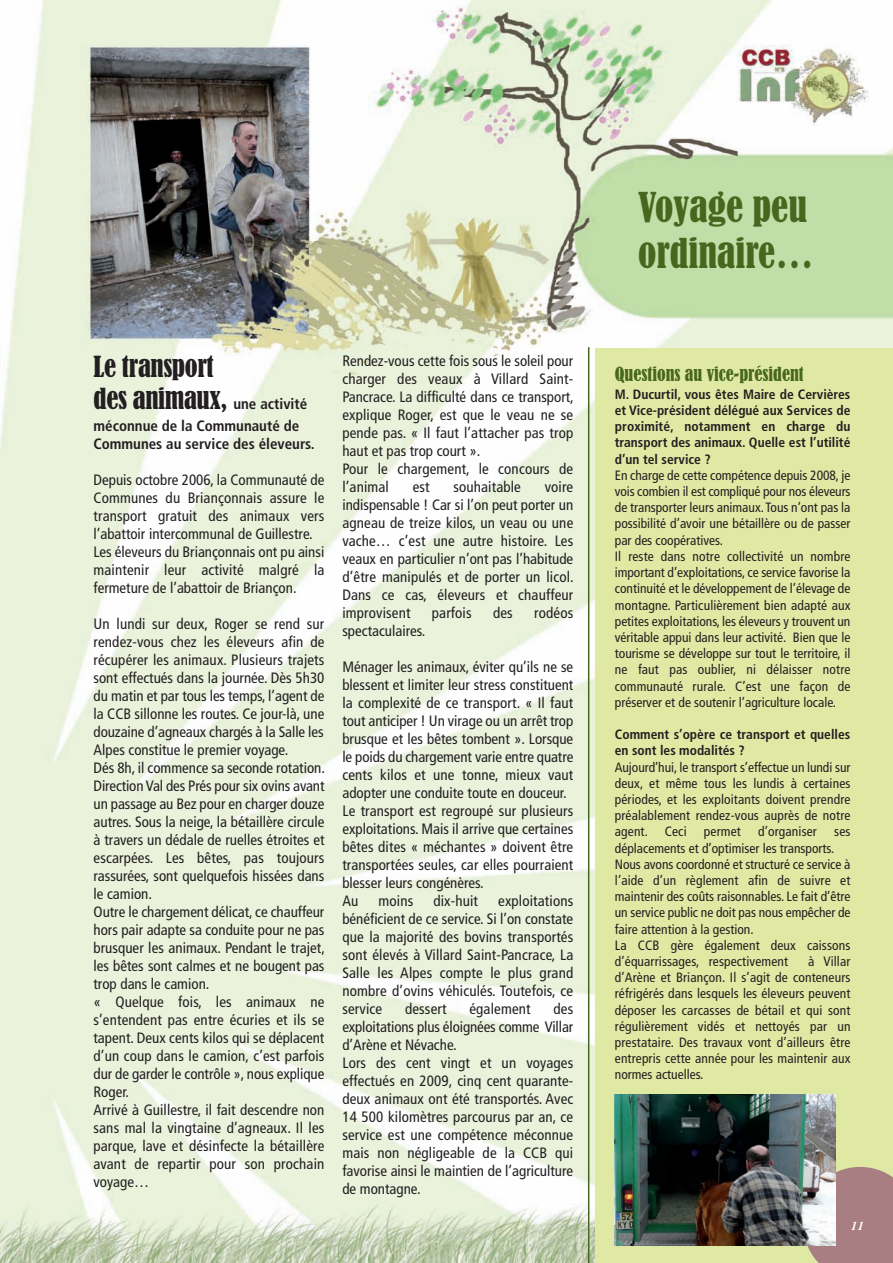
<style>
.page{position:relative;width:893px;height:1263px;background:#fff}
.page>*{position:absolute;margin:0;border:0;box-sizing:border-box;transform-origin:0 0}
.t1{font:condensed 38.25px/45.9px "Bernard";color:#47671e}
.t2{font:condensed 27px/32.4px "Bernard";letter-spacing:-.015em;color:#231f20}
.t3{font:condensed 18px "Bernard";color:#47671e}
.t4{font:condensed 15px/18px "Frutiger";color:#231f20}
.t5{font:700 condensed 15px/18px "Frutiger";color:#231f20}
.t6{font:condensed 13.5px/16.2px "Frutiger";color:#231f20}
.t7{font:700 condensed 13.5px/16.2px "Frutiger";color:#231f20;text-align:justify}
.t8{font:italic 700 13.5px "Garamond Premr Pro";color:#fff}
.s1{font-family:"Frutiger";font-weight:700;font-size:15px}
</style>
<div class="page">
<img style="left:1px;top:0;width:892px;height:1263px">
<hr style="left:588px;top:347px;width:1px;height:916px;background:#47671e">
<div style="left:595px;top:349px;width:298px;height:914px;background:#dfe9a3"></div>
<div style="left:807px;top:1167px;width:86px;height:96px;background:#a97e83"></div>
<img style="left:614px;top:1094px;width:221px;height:152px">
<h2 class="t2" style="left:94px;top:351px;width:215px">Le transport<br>des animaux, <span class="s1">une activité</span></h2>
<p class="t5" style="left:94px;top:418px;width:223px">méconnue de la Communauté de<br>Communes au service des éleveurs.</p>
<p class="t4" style="left:94px;top:472px;width:232px">Depuis octobre 2006, la Communauté de Communes du Briançonnais assure le transport gratuit des animaux vers l’abattoir intercommunal de Guillestre.<br>Les éleveurs du Briançonnais ont pu ainsi maintenir leur activité malgré la fermeture de l’abattoir de Briançon.</p>
<p class="t4" style="left:94px;top:616px;width:233px">Un lundi sur deux, Roger se rend sur rendez-vous chez les éleveurs afin de récupérer les animaux. Plusieurs trajets sont effectués dans la journée. Dès 5h30 du matin et par tous les temps, l’agent de la CCB sillonne les routes. Ce jour-là, une douzaine d’agneaux chargés à la Salle les Alpes constitue le premier voyage.<br>Dés 8h, il commence sa seconde rotation.<br>Direction Val des Prés pour six ovins avant un passage au Bez pour en charger douze autres. Sous la neige, la bétaillère circule à travers un dédale de ruelles étroites et escarpées. Les bêtes, pas toujours rassurées, sont quelquefois hissées dans le camion.<br>Outre le chargement délicat, ce chauffeur hors pair adapte sa conduite pour ne pas brusquer les animaux. Pendant le trajet, les bêtes sont calmes et ne bougent pas trop dans le camion.<br>« Quelque fois, les animaux ne s’entendent pas entre écuries et ils se tapent. Deux cents kilos qui se déplacent d’un coup dans le camion, c’est parfois dur de garder le contrôle », nous explique Roger.<br>Arrivé à Guillestre, il fait descendre non sans mal la vingtaine d’agneaux. Il les parque, lave et désinfecte la bétaillère avant de repartir pour son prochain voyage…</p>
<p class="t4" style="left:342px;top:353px;width:233px">Rendez-vous cette fois sous le soleil pour charger des veaux à Villard Saint-<br>Pancrace. La difficulté dans ce transport, explique Roger, est que le veau ne se pende pas. « Il faut l’attacher pas trop haut et pas trop court ».<br>Pour le chargement, le concours de l’animal</p>
<p class="t4" style="left:413px;top:479px;width:18px">est</p>
<p class="t4" style="left:453px;top:479px;width:69px">souhaitable</p>
<p class="t4" style="left:342px;top:479px;width:233px;text-align:justify;text-indent:202px">voire indispensable ! Car si l’on peut porter un agneau de treize kilos, un veau ou une vache… c’est une autre histoire. Les veaux en particulier n’ont pas l’habitude d’être manipulés et de porter un licol.<br>Dans ce cas, éleveurs et chauffeur improvisent</p>
<p class="t4" style="left:432px;top:605px;width:41px">parfois</p>
<p class="t4" style="left:493px;top:605px;width:21px">des</p>
<p class="t4" style="left:534px;top:605px;width:41px">rodéos</p>
<p class="t4" style="left:342px;top:623px;width:84px">spectaculaires.</p>
<p class="t4" style="left:342px;top:659px;width:232px">Ménager les animaux, éviter qu’ils ne se blessent et limiter leur stress constituent la complexité de ce transport. « Il faut tout anticiper ! Un virage ou un arrêt trop brusque et les bêtes tombent ». Lorsque le poids du chargement varie entre quatre cents kilos et une tonne, mieux vaut adopter une conduite toute en douceur.<br>Le transport est regroupé sur plusieurs exploitations. Mais il arrive que certaines bêtes dites « méchantes » doivent être transportées seules, car elles pourraient blesser leurs congénères.<br>Au</p>
<p class="t4" style="left:342px;top:893px;width:232px;text-align:justify;text-indent:156px">exploitations bénéficient de ce service. Si l’on constate que la majorité des bovins transportés sont élevés à Villard Saint-Pancrace, La Salle les Alpes compte le plus grand nombre d’ovins véhiculés. Toutefois, ce service</p>
<p class="t4" style="left:379px;top:893px;width:36px">moins</p>
<p class="t4" style="left:433px;top:893px;width:46px">dix-huit</p>
<p class="t4" style="left:342px;top:1001px;width:232px;text-indent:211px">des exploitations plus éloignées comme Villar d’Arène et Névache.<br>Lors des cent vingt et un voyages effectués en 2009, cinq cent quarante&shy;deux animaux ont été transportés. Avec<br>14 500 kilomètres parcourus par an, ce service est une compétence méconnue mais non négligeable de la CCB qui favorise ainsi le maintien de l’agriculture de montagne.</p>
<p class="t4" style="left:405px;top:1001px;width:43px">dessert</p>
<p class="t4" style="left:469px;top:1001px;width:63px">également</p>
<h1 class="t1" style="left:638px;top:186px;width:177px">Voyage peu ordinaire…</h1>
<p class="t3" style="left:615px;top:364px;width:190px">Questions au vice-président</p>
<p class="t7" style="left:615px;top:387px;width:237px">M. Ducurtil, vous êtes Maire de Cervières et Vice-président délégué aux Services de proximité, notamment en charge du transport des animaux. Quelle est l’utilité d’un tel service ?</p>
<p class="t6" style="left:615px;top:468px;width:237px">En charge de cette compétence depuis 2008, je vois combien il est compliqué pour nos éleveurs de transporter leurs animaux.Tous n’ont pas la possibilité d’avoir une bétaillère ou de passer par des coopératives.<br>Il reste dans notre collectivité un nombre important d’exploitations, ce service favorise la continuité et le développement de l’élevage de montagne. Particulièrement bien adapté aux petites exploitations, les éleveurs y trouvent un véritable appui dans leur activité. Bien que le tourisme se développe sur tout le territoire, il ne faut pas oublier, ni délaisser notre communauté rurale. C’est une façon de préserver et de soutenir l’agriculture locale.</p>
<p class="t7" style="left:615px;top:727px;width:237px">Comment s’opère ce transport et quelles en sont les modalités ?</p>
<p class="t6" style="left:615px;top:760px;width:237px;text-align:justify">Aujourd’hui, le transport s’effectue un lundi sur deux, et même tous les lundis à certaines périodes, et les exploitants doivent prendre préalablement rendez-vous auprès de notre agent. Ceci</p>
<p class="t6" style="left:704px;top:825px;width:38px">permet</p>
<p class="t6" style="left:758px;top:825px;width:60px">d’organiser</p>
<p class="t6" style="left:615px;top:825px;width:237px;text-indent:219px">ses déplacements et d’optimiser les transports.<br>Nous avons coordonné et structuré ce service à l’aide d’un règlement afin de suivre et maintenir des coûts raisonnables. Le fait d’être un service public ne doit pas nous empêcher de faire attention à la gestion.<br>La CCB gère également deux caissons d’équarrissages, respectivement</p>
<p class="t6" style="left:615px;top:954px;width:237px;text-align:justify;text-indent:193px">à Villar d’Arène et Briançon. Il s’agit de conteneurs réfrigérés dans lesquels les éleveurs peuvent déposer les carcasses de bétail et qui sont régulièrement vidés et nettoyés par un prestataire. Des travaux vont d’ailleurs être entrepris cette année pour les maintenir aux normes actuelles.</p>
<p class="t8" style="left:850px;top:1221px;width:15px">11</p>
</div>
